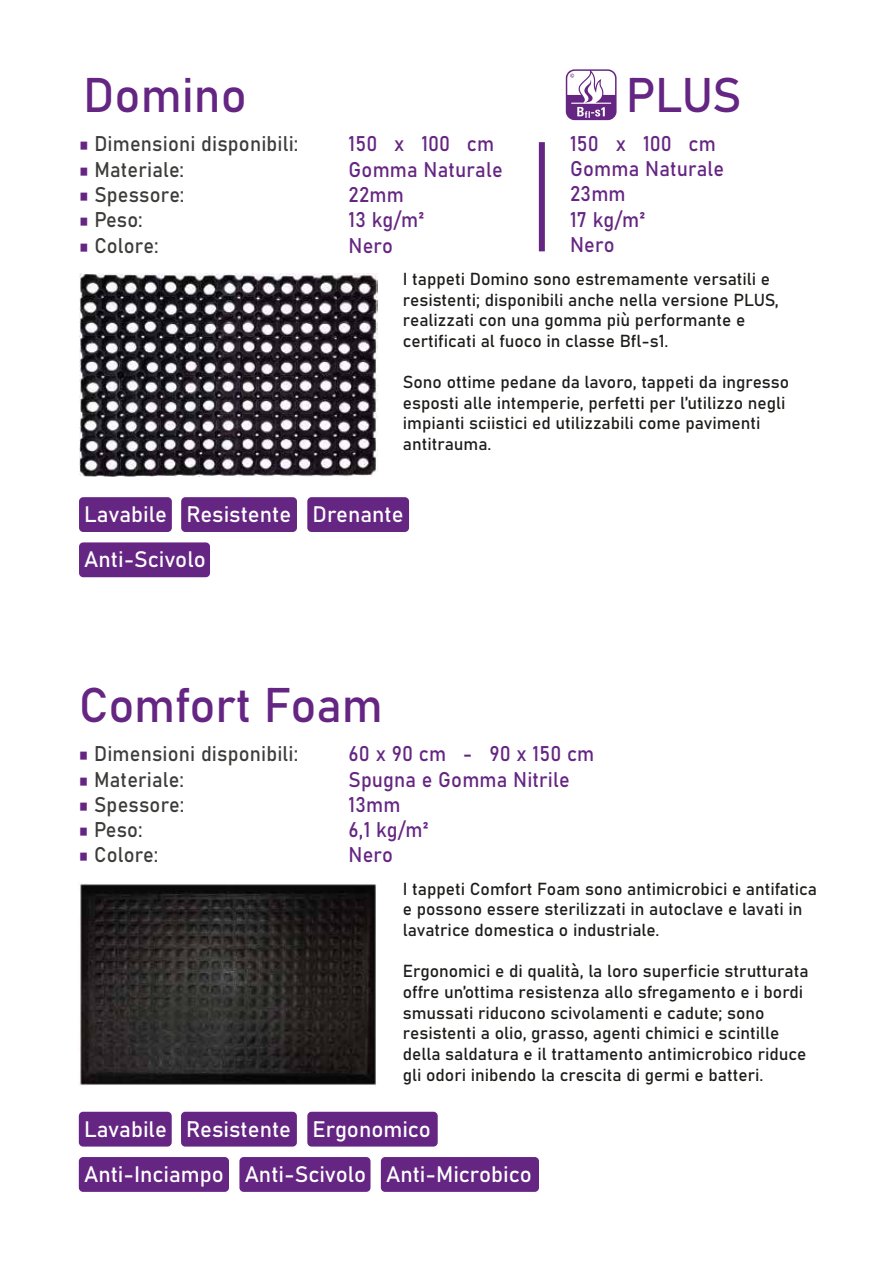
<style>
.page{position:relative;width:893px;height:1263px;background:#fff}
.page>*{position:absolute;margin:0;border:0;box-sizing:border-box;transform-origin:0 0}
.t1{font:84px "Bahnschrift";color:#652582;scale:.24 1}
.t2{font:48px "Bahnschrift";letter-spacing:-.005em;color:#652582}
.t3{font:22.05px/45.3px "Bahnschrift";color:#fff}
.t4{font:21px/25.2px "Bahnschrift";letter-spacing:.01em;color:#652582;scale:.95 1}
.t5{font:21px "Bahnschrift";letter-spacing:.01em;color:#3c3c3b;scale:.95 1}
.t6{font:17.25px/20.7px "Bahnschrift";color:#1d1d1b}
</style>
<div class="page">
<div style="left:307px;top:1112px;width:131px;height:34px;background:#652582;border-radius:4px"></div>
<div style="left:79px;top:1112px;width:93px;height:34px;background:#652582;border-radius:4px"></div>
<div style="left:181px;top:1112px;width:116px;height:34px;background:#652582;border-radius:4px"></div>
<div style="left:79px;top:1157px;width:150px;height:35px;background:#652582;border-radius:4px"></div>
<div style="left:381px;top:1157px;width:158px;height:35px;background:#652582;border-radius:4px"></div>
<div style="left:239px;top:1157px;width:131px;height:35px;background:#652582;border-radius:4px"></div>
<img style="left:80px;top:883px;width:296px;height:202px">
<img style="left:79px;top:273px;width:298px;height:203px">
<div style="left:79px;top:497px;width:93px;height:35px;background:#652582;border-radius:4px"></div>
<div style="left:181px;top:497px;width:116px;height:35px;background:#652582;border-radius:4px"></div>
<div style="left:79px;top:542px;width:131px;height:35px;background:#652582;border-radius:4px"></div>
<div style="left:307px;top:497px;width:102px;height:35px;background:#652582;border-radius:4px"></div>
<div style="left:539px;top:142px;width:6px;height:109px;background:#652582"></div>
<svg style="left:566px;top:69px;width:51px;height:51px"></svg>
<h2 class="t2" style="left:83px;top:59px;width:165px">Domino</h2>
<h2 class="t2" style="left:626px;top:59px;width:118px">PLUS</h2>
<h1 class="t1" style="left:79px;top:74px;width:41px">-</h1>
<p class="t5" style="left:94px;top:128px;width:216px">Dimensioni disponibili:</p>
<p class="t4" style="left:349px;top:130px;width:155px">150 x 100 cm</p>
<p class="t4" style="left:570px;top:130px;width:164px">150 x 100 cm<br>Gomma Naturale<br>23mm<br>17 kg/m²<br>Nero</p>
<h1 class="t1" style="left:79px;top:100px;width:41px">-</h1>
<p class="t5" style="left:94px;top:154px;width:96px">Materiale:</p>
<p class="t4" style="left:349px;top:156px;width:164px">Gomma Naturale</p>
<h1 class="t1" style="left:79px;top:125px;width:41px">-</h1>
<p class="t5" style="left:94px;top:179px;width:96px">Spessore:</p>
<p class="t4" style="left:349px;top:181px;width:60px">22mm</p>
<h1 class="t1" style="left:79px;top:150px;width:41px">-</h1>
<p class="t5" style="left:94px;top:204px;width:52px">Peso:</p>
<p class="t4" style="left:349px;top:206px;width:81px">13 kg/m²</p>
<h1 class="t1" style="left:79px;top:175px;width:41px">-</h1>
<p class="t5" style="left:94px;top:229px;width:69px">Colore:</p>
<p class="t4" style="left:349px;top:231px;width:48px">Nero</p>
<p class="t6" style="left:403px;top:267px;width:377px">I tappeti Domino sono estremamente versatili e resistenti; disponibili anche nella versione PLUS, realizzati con una gomma più performante e certificati al fuoco in classe Bfl-s1.</p>
<p class="t6" style="left:403px;top:371px;width:388px">Sono ottime pedane da lavoro, tappeti da ingresso esposti alle intemperie, perfetti per l’utilizzo negli impianti sciistici ed utilizzabili come pavimenti antitrauma.</p>
<p class="t3" style="left:84px;top:490px;width:208px">Lavabile Resistente<br>Anti-Scivolo</p>
<p class="t3" style="left:313px;top:490px;width:93px">Drenante</p>
<h2 class="t2" style="left:79px;top:668px;width:305px">Comfort Foam</h2>
<h1 class="t1" style="left:79px;top:683px;width:41px">-</h1>
<p class="t5" style="left:94px;top:737px;width:216px">Dimensioni disponibili:</p>
<p class="t4" style="left:348px;top:739px;width:260px">60 x 90 cm - 90 x 150 cm</p>
<h1 class="t1" style="left:79px;top:709px;width:41px">-</h1>
<p class="t5" style="left:94px;top:763px;width:96px">Materiale:</p>
<p class="t4" style="left:349px;top:765px;width:234px">Spugna e Gomma Nitrile</p>
<h1 class="t1" style="left:79px;top:734px;width:41px">-</h1>
<p class="t5" style="left:94px;top:788px;width:96px">Spessore:</p>
<p class="t4" style="left:349px;top:790px;width:56px">13mm</p>
<h1 class="t1" style="left:79px;top:760px;width:41px">-</h1>
<p class="t5" style="left:94px;top:814px;width:52px">Peso:</p>
<p class="t4" style="left:349px;top:815px;width:86px">6,1 kg/m²</p>
<h1 class="t1" style="left:79px;top:785px;width:41px">-</h1>
<p class="t5" style="left:94px;top:839px;width:69px">Colore:</p>
<p class="t4" style="left:349px;top:841px;width:48px">Nero</p>
<p class="t6" style="left:403px;top:877px;width:416px">I tappeti Comfort Foam sono antimicrobici e antifatica e possono essere sterilizzati in autoclave e lavati in lavatrice domestica o industriale.</p>
<p class="t6" style="left:403px;top:960px;width:407px">Ergonomici e di qualità, la loro superficie strutturata offre un’ottima resistenza allo sfregamento e i bordi smussati riducono scivolamenti e cadute; sono resistenti a olio, grasso, agenti chimici e scintille della saldatura e il trattamento antimicrobico riduce gli odori inibendo la crescita di germi e batteri.</p>
<p class="t3" style="left:84px;top:1105px;width:449px">Lavabile Resistente Ergonomico<br>Anti-Inciampo Anti-Scivolo Anti-Microbico</p>
</div>
